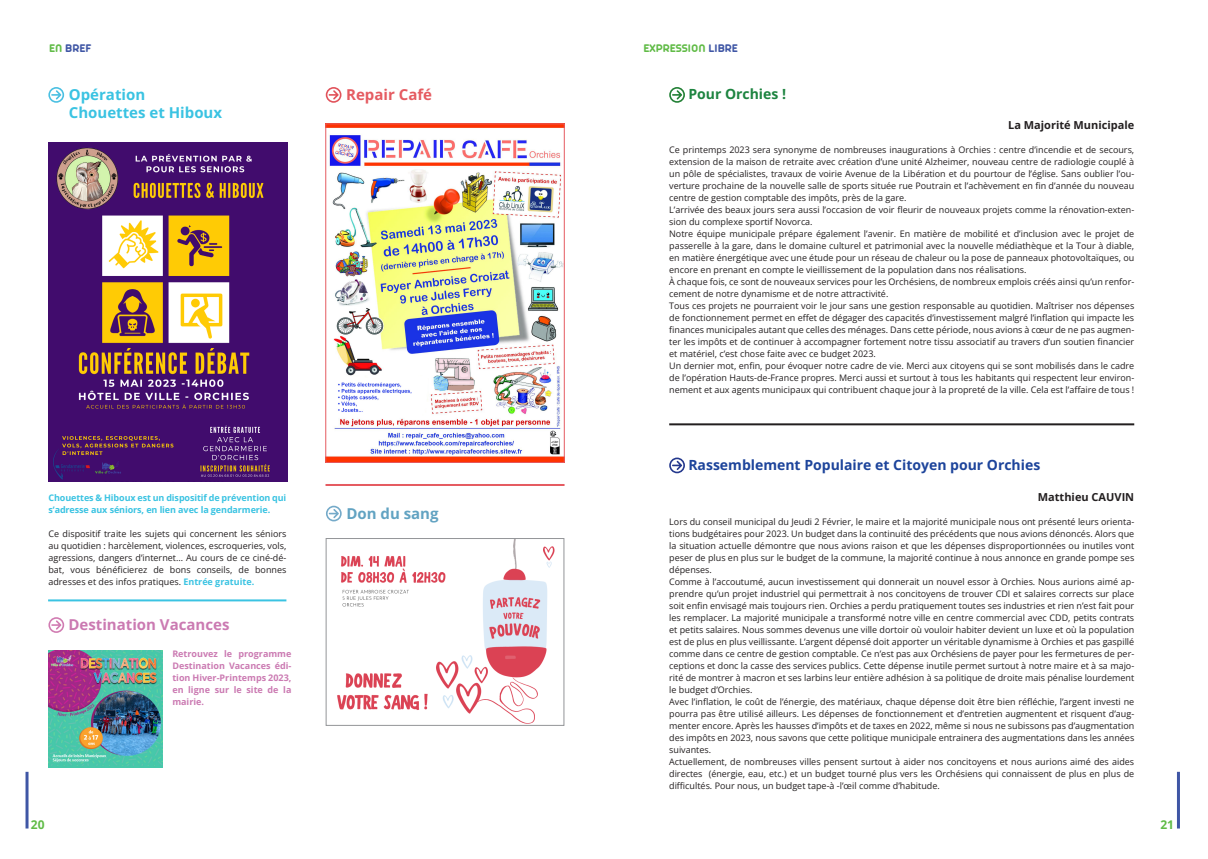
<style>
.page{position:relative;width:1208px;height:859px;background:#fff}
.page>*{position:absolute;margin:0;border:0;box-sizing:border-box;transform-origin:0 0}
.t1{font:700 15px "Open Sans";color:#3ac3e2}
.t2{font:700 15px "Open Sans";color:#cb7ab2}
.t3{font:700 15px "Open Sans";color:#e55b61}
.t4{font:700 15px "Open Sans";color:#62a3c2}
.t5{font:700 14px "Open Sans";color:#1d449b}
.t6{font:700 14px "Open Sans";color:#1d8440}
.t7{font:700 12px "Arista Pro Trial";color:#60bb46}
.t8{font:700 12px "Arista Pro Trial";color:#3f56a5}
.t9{font:700 12px "Open Sans";color:#60bb46}
.t10{font:700 11px "Open Sans";color:#231f20}
.t11{font:9px/12px "Open Sans";color:#231f20;text-align:justify}
.t12{font:700 9px/12px "Open Sans";color:#cb7ab2;text-align:justify}
.t13{font:700 9px/12px "Open Sans";letter-spacing:-.01em;color:#3ac3e2}
.s1{color:#60bb46}
.s2{font-weight:700;color:#3ac3e2}
.s3{color:#3f56a5}
</style>
<div class="page">
<hr style="left:1177px;top:772px;width:3px;height:56px;background:#3f56a5">
<hr style="left:26px;top:772px;width:3px;height:56px;background:#3f56a5">
<hr style="left:669px;top:423px;width:465px;height:2px;background:#231f20">
<svg style="left:669px;top:87px;width:16px;height:16px"></svg>
<svg style="left:669px;top:458px;width:16px;height:15px"></svg>
<hr style="left:325px;top:484px;width:239px;height:2px;background:#e55b61">
<svg style="left:326px;top:87px;width:15px;height:16px"></svg>
<img style="left:327px;top:126px;width:235px;height:335px">
<div style="left:325px;top:124px;width:239px;height:339px;border:1px solid #e55b61"></div>
<hr style="left:48px;top:599px;width:238px;height:2px;background:#3ac3e2">
<img style="left:48px;top:142px;width:239px;height:339px">
<svg style="left:48px;top:87px;width:16px;height:16px"></svg>
<svg style="left:326px;top:506px;width:16px;height:15px"></svg>
<img style="left:337px;top:540px;width:218px;height:184px">
<div style="left:326px;top:538px;width:238px;height:188px;border:1px solid #939598"></div>
<img style="left:48px;top:651px;width:114px;height:116px">
<svg style="left:48px;top:617px;width:16px;height:16px"></svg>
<p class="t8" style="left:49px;top:41px;width:44px"><span class="s1">EN</span> BREF</p>
<p class="t1" style="left:69px;top:85px;width:78px">Opération</p>
<p class="t1" style="left:69px;top:103px;width:155px">Chouettes et Hiboux</p>
<p class="t3" style="left:346px;top:85px;width:87px">Repair Café</p>
<p class="t13" style="left:48px;top:491px;width:239px">Chouettes &amp; Hiboux est un dispositif de prévention qui s’adresse aux séniors, en lien avec la gendarmerie.</p>
<p class="t11" style="left:48px;top:527px;width:239px">Ce dispositif traite les sujets qui concernent les séniors au quotidien : harcèlement, violences, escroqueries, vols, agressions, dangers d’internet... Au cours de ce ciné-dé&shy;bat, vous bénéficierez de bons conseils, de bonnes adresses et des infos pratiques. <span class="s2">Entrée gratuite.</span></p>
<p class="t2" style="left:68px;top:615px;width:163px">Destination Vacances</p>
<p class="t12" style="left:172px;top:647px;width:121px">Retrouvez le programme Destination Vacances édi&shy;tion Hiver-Printemps 2023, en ligne sur le site de la mairie.</p>
<p class="t4" style="left:346px;top:503px;width:94px">Don du sang</p>
<p class="t7" style="left:643px;top:41px;width:96px">EXPRESSION <span class="s3">LIBRE</span></p>
<p class="t6" style="left:688px;top:85px;width:99px">Pour Orchies !</p>
<p class="t10" style="left:1008px;top:117px;width:128px">La Majorité Municipale</p>
<p class="t11" style="left:669px;top:143px;width:466px">Ce printemps 2023 sera synonyme de nombreuses inaugurations à Orchies : centre d’incendie et de secours, extension de la maison de retraite avec création d’une unité Alzheimer, nouveau centre de radiologie couplé à un pôle de spécialistes, travaux de voirie Avenue de la Libération et du pourtour de l’église. Sans oublier l’ou&shy;verture prochaine de la nouvelle salle de sports située rue Poutrain et l’achèvement en fin d’année du nouveau centre de gestion comptable des impôts, près de la gare.</p>
<p class="t11" style="left:669px;top:203px;width:466px">L’arrivée des beaux jours sera aussi l’occasion de voir fleurir de nouveaux projets comme la rénovation-exten&shy;sion du complexe sportif Novorca.</p>
<p class="t11" style="left:669px;top:227px;width:466px">Notre équipe municipale prépare également l’avenir. En matière de mobilité et d’inclusion avec le projet de passerelle à la gare, dans le domaine culturel et patrimonial avec la nouvelle médiathèque et la Tour à diable, en matière énergétique avec une étude pour un réseau de chaleur ou la pose de panneaux photovoltaïques, ou encore en prenant en compte le vieillissement de la population dans nos réalisations.</p>
<p class="t11" style="left:669px;top:275px;width:466px">À chaque fois, ce sont de nouveaux services pour les Orchésiens, de nombreux emplois créés ainsi qu’un renfor&shy;cement de notre dynamisme et de notre attractivité.</p>
<p class="t11" style="left:669px;top:299px;width:466px">Tous ces projets ne pourraient voir le jour sans une gestion responsable au quotidien. Maîtriser nos dépenses de fonctionnement permet en effet de dégager des capacités d’investissement malgré l’inflation qui impacte les finances municipales autant que celles des ménages. Dans cette période, nous avions à cœur de ne pas augmen&shy;ter les impôts et de continuer à accompagner fortement notre tissu associatif au travers d’un soutien financier et matériel, c’est chose faite avec ce budget 2023.</p>
<p class="t11" style="left:669px;top:359px;width:466px">Un dernier mot, enfin, pour évoquer notre cadre de vie. Merci aux citoyens qui se sont mobilisés dans le cadre de l’opération Hauts-de-France propres. Merci aussi et surtout à tous les habitants qui respectent leur environ&shy;nement et aux agents municipaux qui contribuent chaque jour à la propreté de la ville. Cela est l’affaire de tous !</p>
<p class="t5" style="left:688px;top:456px;width:353px">Rassemblement Populaire et Citoyen pour Orchies</p>
<p class="t10" style="left:1037px;top:489px;width:98px">Matthieu CAUVIN</p>
<p class="t11" style="left:669px;top:515px;width:466px">Lors du conseil municipal du Jeudi 2 Février, le maire et la majorité municipale nous ont présenté leurs orienta&shy;tions budgétaires pour 2023. Un budget dans la continuité des précédents que nous avions dénoncés. Alors que la situation actuelle démontre que nous avions raison et que les dépenses disproportionnées ou inutiles vont peser de plus en plus sur le budget de la commune, la majorité continue à nous annonce en grande pompe ses dépenses.</p>
<p class="t11" style="left:669px;top:575px;width:466px">Comme à l’accoutumé, aucun investissement qui donnerait un nouvel essor à Orchies. Nous aurions aimé ap&shy;prendre qu’un projet industriel qui permettrait à nos concitoyens de trouver CDI et salaires corrects sur place soit enfin envisagé mais toujours rien. Orchies a perdu pratiquement toutes ses industries et rien n’est fait pour les remplacer. La majorité municipale a transformé notre ville en centre commercial avec CDD, petits contrats et petits salaires. Nous sommes devenus une ville dortoir où vouloir habiter devient un luxe et où la population est de plus en plus veillissante. L’argent dépensé doit apporter un véritable dynamisme à Orchies et pas gaspillé comme dans ce centre de gestion comptable. Ce n’est pas aux Orchésiens de payer pour les fermetures de per&shy;ceptions et donc la casse des services publics. Cette dépense inutile permet surtout à notre maire et à sa majo&shy;rité de montrer à macron et ses larbins leur entière adhésion à sa politique de droite mais pénalise lourdement le budget d’Orchies.</p>
<p class="t11" style="left:669px;top:695px;width:466px">Avec l’inflation, le coût de l’énergie, des matériaux, chaque dépense doit être bien réfléchie, l’argent investi ne pourra pas être utilisé ailleurs. Les dépenses de fonctionnement et d’entretien augmentent et risquent d’aug&shy;menter encore. Après les hausses d’impôts et de taxes en 2022, même si nous ne subissons pas d’augmentation des impôts en 2023, nous savons que cette politique municipale entrainera des augmentations dans les années suivantes.</p>
<p class="t11" style="left:669px;top:755px;width:466px">Actuellement, de nombreuses villes pensent surtout à aider nos concitoyens et nous aurions aimé des aides directes (énergie, eau, etc.) et un budget tourné plus vers les Orchésiens qui connaissent de plus en plus de difficultés. Pour nous, un budget tape-à -l’œil comme d’habitude.</p>
<h3 class="t9" style="left:31px;top:816px;width:15px">20</h3>
<h3 class="t9" style="left:1160px;top:816px;width:15px">21</h3>
</div>
